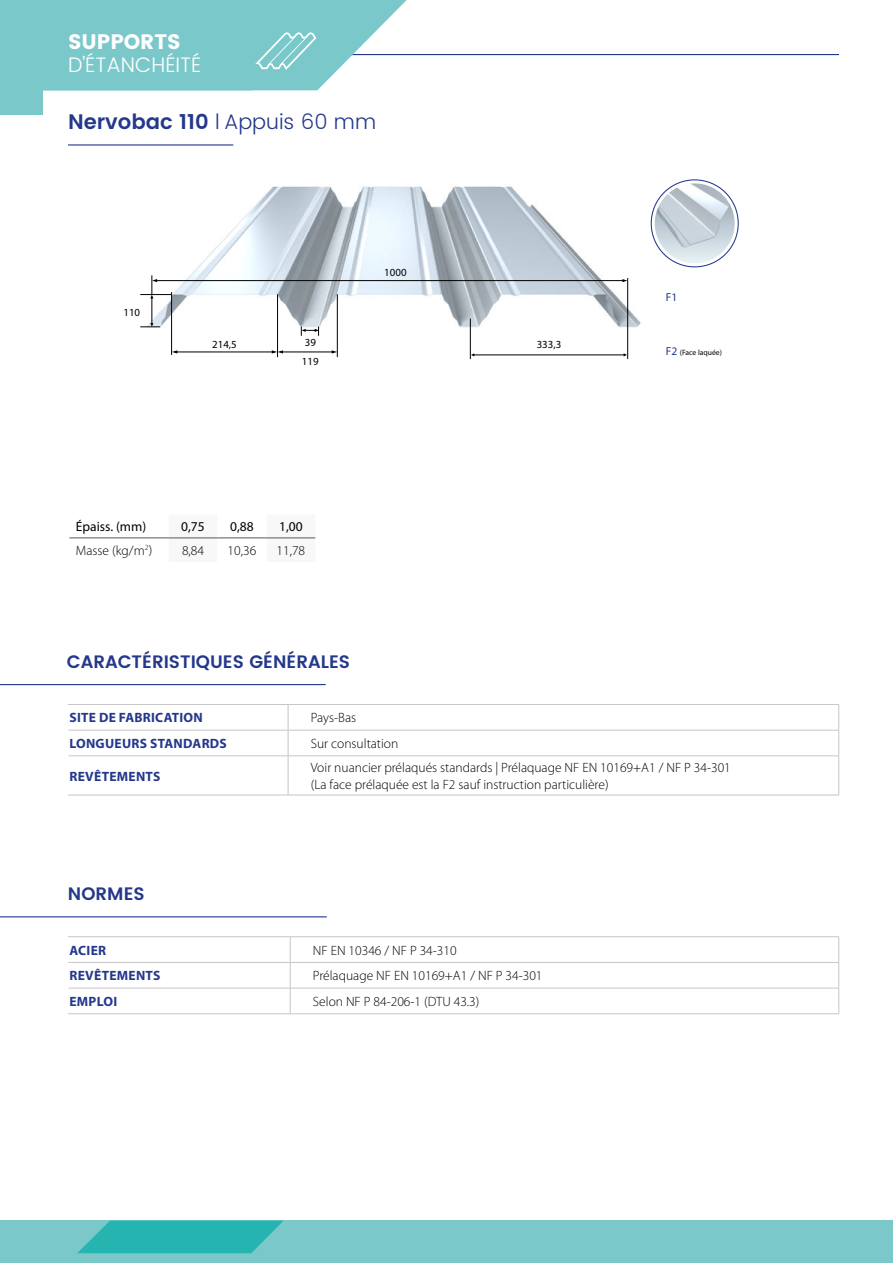
<style>
.page{position:relative;width:893px;height:1263px;background:#fff}
.page>*{position:absolute;margin:0;border:0;box-sizing:border-box;transform-origin:0 0}
.t1{font:600 21px "Poppins";color:#24388c}
.t2{font:300 21px "Poppins";color:#fff}
.t3{font:21px "Poppins";color:#fff}
.t4{font:600 18px "Poppins";color:#24388c}
.t5{font:300 13.5px/16.5px "Myriad Pro";color:#000}
.t6{font:700 13.5px "Myriad Pro";letter-spacing:.02em;color:#24388c}
.t7{font:13.5px "Myriad Pro";color:#000}
.t8{font:11.55px "Myriad Pro";color:#24388c}
.t9{font:10.8px/18.9px "Myriad Pro";color:#000}
.t10{font:7.65px "Myriad Pro";color:#000}
.s1{font-weight:300}
.s2{font-size:11.55px;color:#24388c}
</style>
<div class="page">
<hr style="left:275px;top:54px;width:564px;height:1px;background:#24388c">
<div style="left:0;top:0;width:43px;height:115px;background:#7bc8cb"></div>
<div style="left:0;top:1220px;width:893px;height:43px;background:#7bc8cb"></div>
<svg style="left:77px;top:1220px;width:207px;height:33px"></svg>
<svg style="left:43px;top:0;width:369px;height:90px;background:#8dcfd2"></svg>
<img style="left:160px;top:186px;width:507px;height:173px">
<hr style="left:277px;top:294px;width:1px;height:63px;background:#000">
<hr style="left:171px;top:292px;width:1px;height:63px;background:#000">
<hr style="left:337px;top:294px;width:1px;height:63px;background:#000">
<hr style="left:470px;top:319px;width:1px;height:40px;background:#000">
<hr style="left:627px;top:278px;width:1px;height:81px;background:#000">
<hr style="left:156px;top:280px;width:467px;height:1px;background:#000">
<svg style="left:622px;top:279px;width:5px;height:3px"></svg>
<hr style="left:474px;top:355px;width:150px;height:1px;background:#000">
<hr style="left:140px;top:294px;width:31px;height:1px;background:#020203">
<svg style="left:140px;top:275px;width:20px;height:53px"></svg>
<hr style="left:282px;top:352px;width:51px;height:1px;background:#000">
<svg style="left:332px;top:350px;width:5px;height:3px"></svg>
<hr style="left:176px;top:352px;width:97px;height:1px;background:#000">
<svg style="left:272px;top:350px;width:11px;height:3px"></svg>
<svg style="left:172px;top:350px;width:5px;height:3px"></svg>
<svg style="left:301px;top:327px;width:18px;height:9px"></svg>
<img style="left:655px;top:183px;width:80px;height:80px;border-radius:40px">
<hr style="left:68px;top:144px;width:165px;height:2px;background:#24388c">
<svg style="left:169px;top:538px;width:146px;height:1px"></svg>
<hr style="left:69px;top:537px;width:100px;height:1px;background:#575756">
<hr style="left:169px;top:537px;width:49px;height:1px;background:#575756">
<hr style="left:218px;top:537px;width:48px;height:1px;background:#575756">
<hr style="left:266px;top:537px;width:49px;height:1px;background:#575756">
<hr style="left:0;top:684px;width:326px;height:1px;background:#24388c">
<hr style="left:0;top:916px;width:327px;height:1px;background:#24388c">
<hr style="left:290px;top:936px;width:549px;height:1px;background:#c6c6c6">
<hr style="left:290px;top:962px;width:549px;height:1px;background:#c6c6c6">
<hr style="left:290px;top:988px;width:549px;height:1px;background:#c6c6c6">
<svg style="left:838px;top:937px;width:1px;height:76px"></svg>
<hr style="left:290px;top:1013px;width:549px;height:1px;background:#c6c6c6">
<hr style="left:68px;top:936px;width:222px;height:1px;background:#c6c6c6">
<svg style="left:68px;top:937px;width:223px;height:77px"></svg>
<hr style="left:288px;top:704px;width:551px;height:1px;background:#c6c6c6">
<hr style="left:288px;top:730px;width:551px;height:1px;background:#c6c6c6">
<svg style="left:838px;top:705px;width:1px;height:50px"></svg>
<hr style="left:288px;top:755px;width:551px;height:1px;background:#c6c6c6">
<hr style="left:838px;top:756px;width:1px;height:39px;background:#c6c6c6">
<hr style="left:288px;top:795px;width:551px;height:1px;background:#c6c6c6">
<hr style="left:68px;top:795px;width:220px;height:1px;background:#c6c6c6">
<svg style="left:68px;top:704px;width:221px;height:91px"></svg>
<hr style="left:68px;top:756px;width:1px;height:39px;background:#fff">
<h1 class="t3" style="left:68px;top:30px;width:114px">SUPPORTS</h1>
<h1 class="t2" style="left:68px;top:52px;width:135px">D’ÉTANCHÉITÉ</h1>
<h1 class="t1" style="left:68px;top:109px;width:310px">Nervobac 110 <span class="s1">ℓ Appuis 60 mm</span></h1>
<p class="t9" style="left:123px;top:303px;width:18px">110</p>
<p class="t9" style="left:212px;top:335px;width:26px">214,5</p>
<p class="t9" style="left:302px;top:333px;width:18px">39<br>119</p>
<p class="t9" style="left:384px;top:263px;width:24px">1000</p>
<p class="t7" style="left:76px;top:520px;width:72px">Épaiss. (mm)</p>
<p class="t7" style="left:181px;top:520px;width:25px">0,75</p>
<p class="t7" style="left:230px;top:520px;width:25px">0,88</p>
<p class="t7" style="left:279px;top:520px;width:25px">1,00</p>
<p class="t5" style="left:76px;top:543px;width:78px">Masse (kg/m<sup>2</sup>)</p>
<p class="t5" style="left:182px;top:543px;width:24px">8,84</p>
<p class="t5" style="left:228px;top:543px;width:30px">10,36</p>
<p class="t5" style="left:276px;top:543px;width:30px">11,78</p>
<h2 class="t4" style="left:67px;top:651px;width:285px">CARACTÉRISTIQUES GÉNÉRALES</h2>
<p class="t9" style="left:537px;top:335px;width:26px">333,3</p>
<p class="t8" style="left:666px;top:292px;width:13px">F1</p>
<p class="t10" style="left:666px;top:348px;width:58px"><span class="s2">F2</span> (Face laquée)</p>
<p class="t6" style="left:69px;top:711px;width:135px">SITE DE FABRICATION</p>
<p class="t5" style="left:311px;top:711px;width:47px">Pays-Bas</p>
<p class="t6" style="left:69px;top:737px;width:159px">LONGUEURS STANDARDS</p>
<p class="t5" style="left:311px;top:736px;width:89px">Sur consultation</p>
<p class="t6" style="left:69px;top:769px;width:92px">REVÊTEMENTS</p>
<p class="t5" style="left:311px;top:761px;width:422px">Voir nuancier prélaqués standards | Prélaquage NF EN 10169+A1 / NF P 34-301 (La face prélaquée est la F2 sauf instruction particulière)</p>
<h2 class="t4" style="left:68px;top:883px;width:78px">NORMES</h2>
<p class="t6" style="left:69px;top:943px;width:38px">ACIER</p>
<p class="t5" style="left:313px;top:943px;width:145px">NF EN 10346 / NF P 34-310</p>
<p class="t6" style="left:69px;top:969px;width:92px">REVÊTEMENTS</p>
<p class="t5" style="left:313px;top:969px;width:231px">Prélaquage NF EN 10169+A1 / NF P 34-301</p>
<p class="t6" style="left:69px;top:995px;width:49px">EMPLOI</p>
<p class="t5" style="left:313px;top:994px;width:168px">Selon NF P 84-206-1 (DTU 43.3)</p>
</div>
